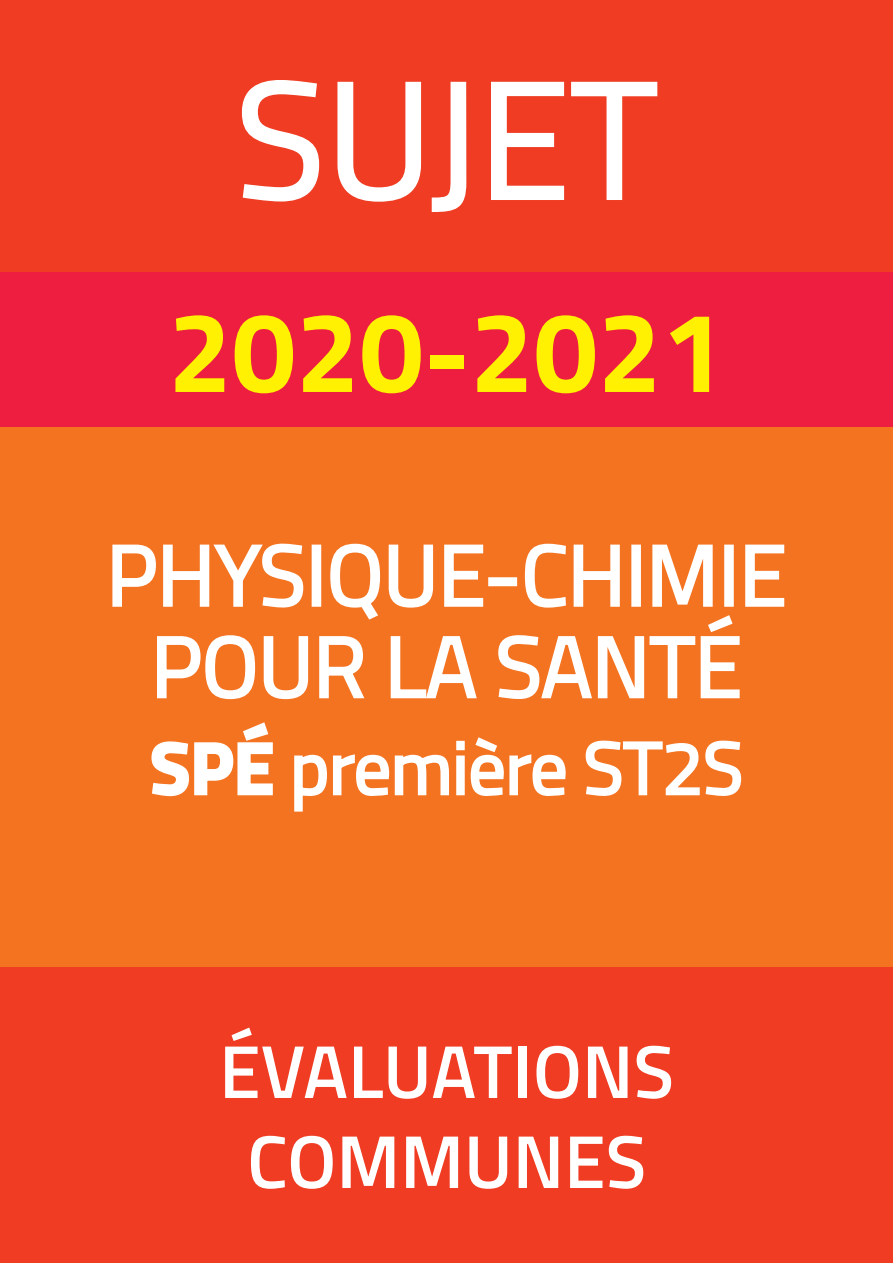
<style>
.page{position:relative;width:893px;height:1263px;background:#fff}
.page>*{position:absolute;margin:0;border:0;box-sizing:border-box;transform-origin:0 0}
.t1{font:166.5px "Titillium";color:#fff}
.t2{font:700 114px "Titillium";color:#fff101}
.t3{font:85.5px/91.5px "Titillium";color:#fff;text-align:center}
.t4{font:600 75px/90px "Titillium";color:#fff;text-align:center}
.t5{font:73.5px "Titillium";color:#fff}
.s1{font-weight:700}
</style>
<div class="page">
<div style="left:0;top:0;width:893px;height:272px;background:#ef3c22"></div>
<div style="left:0;top:272px;width:893px;height:155px;background:#ed1e3f"></div>
<div style="left:0;top:427px;width:893px;height:540px;background:#f47321"></div>
<svg style="left:241px;top:80px;width:79px;height:122px"></svg>
<svg style="left:337px;top:81px;width:85px;height:121px"></svg>
<svg style="left:431px;top:81px;width:36px;height:131px"></svg>
<svg style="left:491px;top:81px;width:167px;height:119px"></svg>
<div style="left:0;top:967px;width:893px;height:296px;background:#ef3c22"></div>
<svg style="left:112px;top:543px;width:673px;height:269px"></svg>
<h1 class="t1" style="left:235px;top:18px;width:424px">SUJET</h1>
<h2 class="t2" style="left:168px;top:265px;width:559px">2020-2021</h2>
<p class="t3" style="left:107px;top:525px;width:682px">PHYSIQUE-CHIMIE<br>POUR LA SANTÉ</p>
<p class="t5" style="left:150px;top:714px;width:594px"><span class="s1">SPÉ</span> première ST2S</p>
<p class="t4" style="left:219px;top:1023px;width:456px">ÉVALUATIONS<br>COMMUNES</p>
</div>
